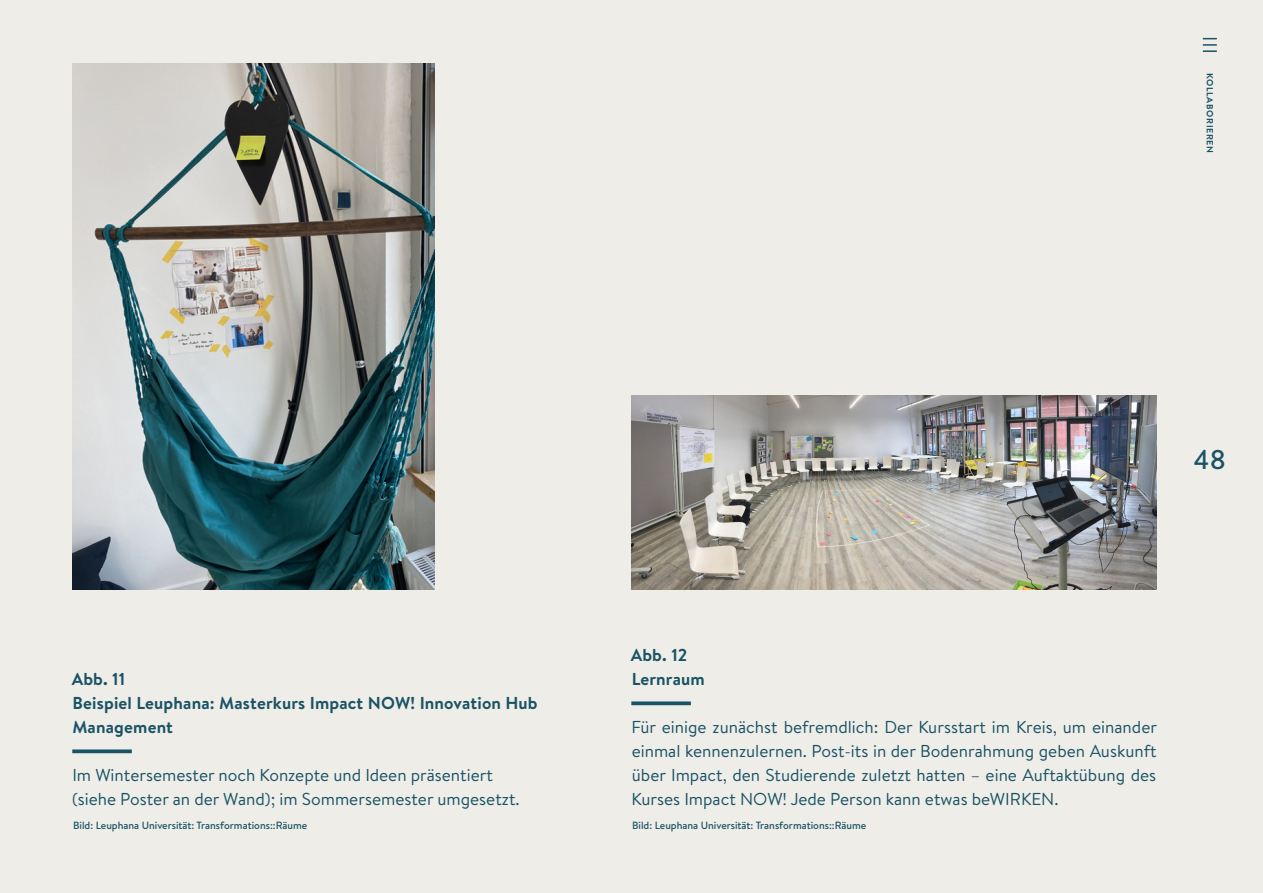
<style>
.page{position:relative;width:1263px;height:893px;background:#efede8}
.page>*{position:absolute;margin:0;border:0;box-sizing:border-box;transform-origin:0 0}
.t1{font:500 27px "Brandon Text";color:#195365}
.t2{font:17.25px/24px "Brandon Text";color:#195365}
.t3{font:700 17.25px/24px "Brandon Text";letter-spacing:.01em;color:#195365}
.t4{font:500 10.5px "Brandon Text";color:#195365}
.t5{font:700 9px "Brandon Text";letter-spacing:.07em;color:#195365}
</style>
<div class="page">
<svg style="left:72px;top:749px;width:60px;height:4px"></svg>
<img style="left:72px;top:64px;width:363px;height:525px">
<svg style="left:631px;top:701px;width:60px;height:4px"></svg>
<img style="left:632px;top:396px;width:524px;height:193px">
<svg style="left:1203px;top:38px;width:14px;height:14px"></svg>
<p class="t5" style="left:1216px;top:73px;width:82px;rotate:90deg">KOLLABORIEREN</p>
<p class="t3" style="left:72px;top:667px;width:467px">Abb. 11<br>Beispiel Leuphana: Masterkurs Impact NOW! Innovation Hub<br>Management</p>
<p class="t2" style="left:72px;top:763px;width:449px">Im Wintersemester noch Konzepte und Ideen präsentiert (siehe Poster an der Wand); im Sommersemester umgesetzt.</p>
<p class="t4" style="left:73px;top:818px;width:236px">Bild: Leuphana Universität: Transformations::Räume</p>
<h1 class="t1" style="left:1193px;top:441px;width:34px">48</h1>
<p class="t3" style="left:631px;top:643px;width:76px">Abb. 12<br>Lernraum</p>
<p class="t2" style="left:631px;top:715px;width:527px;text-align:justify">Für einige zunächst befremdlich: Der Kursstart im Kreis, um einander einmal kennenzulernen. Post-its in der Bodenrahmung geben Auskunft über Impact, den Studierende zuletzt hatten – eine Auftaktübung des Kurses Impact NOW! Jede Person kann etwas beWIRKEN.</p>
<p class="t4" style="left:632px;top:818px;width:236px">Bild: Leuphana Universität: Transformations::Räume</p>
</div>
